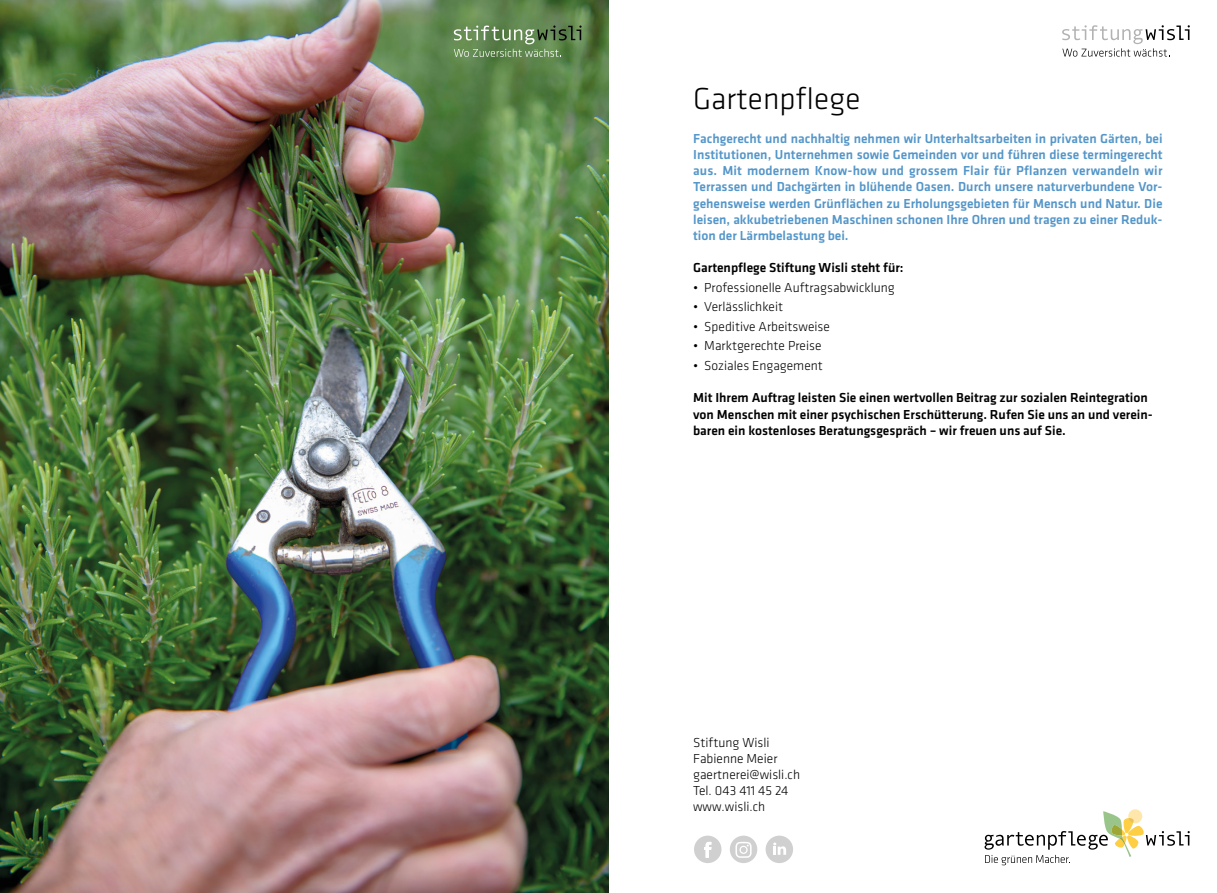
<style>
.page{position:relative;width:1217px;height:893px;background:#fff}
.page>*{position:absolute;margin:0;border:0;box-sizing:border-box;transform-origin:0 0}
.t1{font:300 31.5px "Klavika";color:#000}
.t2{font:500 13.5px/16.2px "Klavika";color:#5496c9}
.t3{font:500 13.5px/16.2px "Klavika";color:#000}
.t4{font:300 13.5px/16.2px "Klavika";color:#000}
</style>
<div class="page">
<img style="left:0;top:0;width:608px;height:893px">
<svg style="left:453px;top:26px;width:128px;height:31px;background:#6f9060"></svg>
<svg style="left:984px;top:809px;width:205px;height:56px"></svg>
<svg style="left:1062px;top:25px;width:127px;height:32px"></svg>
<svg style="left:694px;top:836px;width:27px;height:27px"></svg>
<div style="left:729px;top:836px;width:28px;height:27px;background:#d0d0d0;border-radius:50%"></div>
<div style="left:765px;top:836px;width:27px;height:27px;background:#d0d0d0;border-radius:50%"></div>
<svg style="left:735px;top:842px;width:16px;height:16px"></svg>
<svg style="left:773px;top:842px;width:13px;height:13px"></svg>
<h1 class="t1" style="left:693px;top:79px;width:169px">Gartenpflege</h1>
<p class="t2" style="left:693px;top:130px;width:471px">Fachgerecht und nachhaltig nehmen wir Unterhaltsarbeiten in privaten Gärten, bei Institutionen, Unternehmen sowie Gemeinden vor und führen diese termingerecht aus. Mit modernem Know-how und grossem Flair für Pflanzen verwandeln wir Terrassen und Dachgärten in blühende Oasen. Durch unsere naturverbundene Vor&shy;gehensweise werden Grünflächen zu Erholungsgebieten für Mensch und Natur. Die leisen, akkubetriebenen Maschinen schonen Ihre Ohren und tragen zu einer Reduk&shy;tion der Lärmbelastung bei.</p>
<p class="t3" style="left:693px;top:260px;width:212px">Gartenpflege Stiftung Wisli steht für:</p>
<p class="t4" style="left:693px;top:279px;width:203px">• Professionelle Auftragsabwicklung</p>
<p class="t4" style="left:693px;top:299px;width:91px">• Verlässlichkeit</p>
<p class="t4" style="left:693px;top:318px;width:138px">• Speditive Arbeitsweise</p>
<p class="t4" style="left:693px;top:338px;width:130px">• Marktgerechte Preise</p>
<p class="t4" style="left:693px;top:357px;width:131px">• Soziales Engagement</p>
<p class="t3" style="left:693px;top:389px;width:461px">Mit Ihrem Auftrag leisten Sie einen wertvollen Beitrag zur sozialen Reintegration von Menschen mit einer psychischen Erschütterung. Rufen Sie uns an und verein&shy;baren ein kostenloses Beratungsgespräch – wir freuen uns auf Sie.</p>
<p class="t4" style="left:693px;top:734px;width:108px">Stiftung Wisli<br>Fabienne Meier gaertnerei@wisli.ch<br>Tel. 043 411 45 24 www.wisli.ch</p>
</div>
